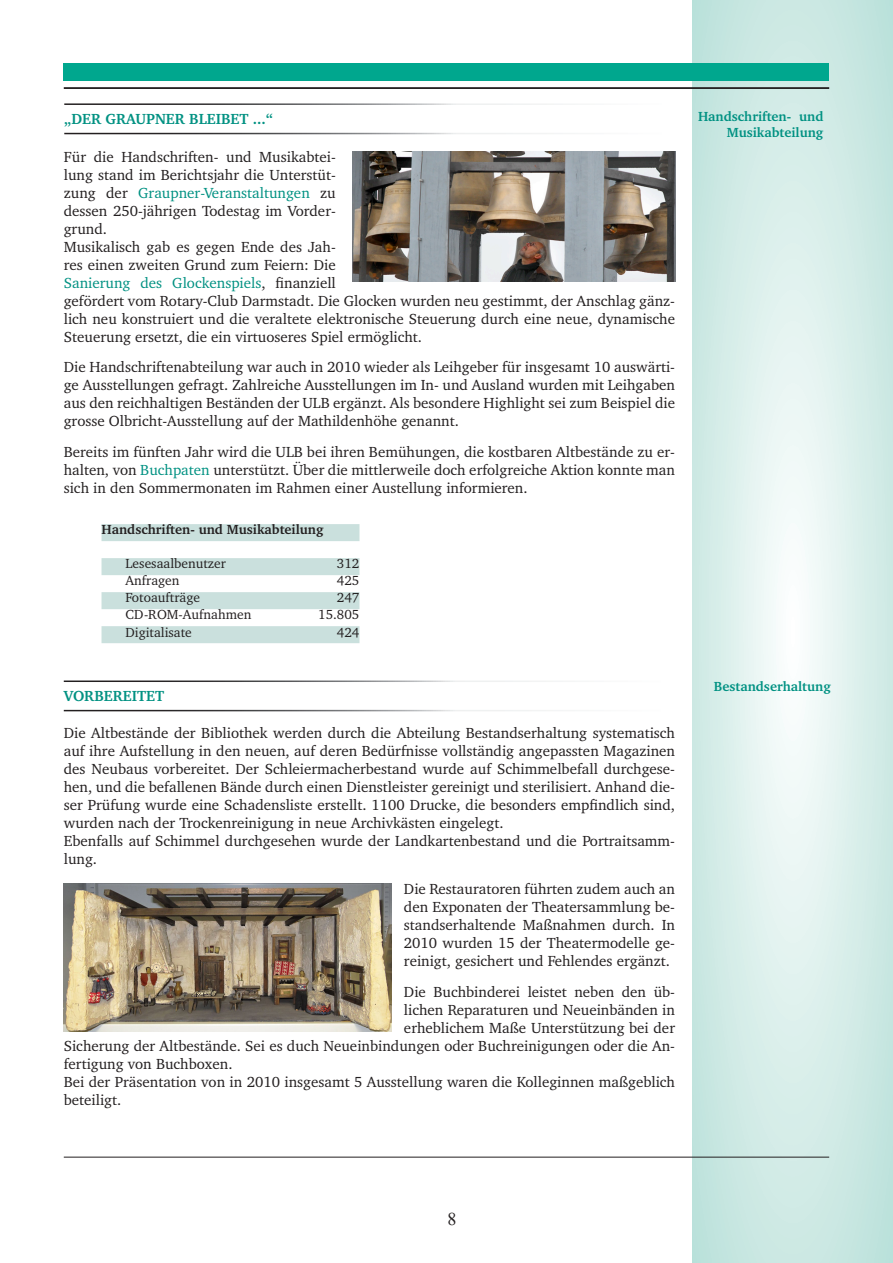
<style>
.page{position:relative;width:893px;height:1263px;background:#fff}
.page>*{position:absolute;margin:0;border:0;box-sizing:border-box;transform-origin:0 0}
.t1{font:18px "Times New Roman";color:#231f20}
.t2{font:15px/18px "Charter";color:#231f20;text-align:justify}
.t3{font:700 15px "Charter";color:#009182}
.t4{font:13.5px "Charter";color:#231f20}
.t5{font:700 13.5px/16.2px "Charter";color:#009182;text-align:right}
.t6{font:700 13.5px "Charter";color:#231f20}
.s1{color:#009182}
</style>
<div class="page">
<svg style="left:692px;top:0;width:201px;height:1263px;background:#d7ede9"></svg>
<div style="left:64px;top:64px;width:765px;height:17px;background:#00a78e"></div>
<hr style="left:64px;top:87px;width:765px;height:2px;background:#231f20">
<hr style="left:64px;top:1157px;width:765px;height:1px;background:#231f20">
<img style="left:353px;top:151px;width:322px;height:131px">
<svg style="left:102px;top:524px;width:257px;height:119px"></svg>
<img style="left:64px;top:883px;width:327px;height:148px">
<p class="t3" style="left:64px;top:110px;width:210px">„DER GRAUPNER BLEIBET ...“</p>
<p class="t2" style="left:64px;top:147px;width:274px">Für die Handschriften- und Musikabtei&shy;lung stand im Berichtsjahr die Unterstüt&shy;zung der <span class="s1">Graupner-Veranstaltungen</span> zu dessen 250-jährigen Todestag im Vorder&shy;grund.</p>
<p class="t2" style="left:64px;top:237px;width:613px;text-align:left">Musikalisch gab es gegen Ende des Jah-<br>res einen zweiten Grund zum Feiern: Die<br><span class="s1">Sanierung des Glockenspiels</span>, finanziell<br>gefördert vom Rotary-Club Darmstadt. Die Glocken wurden neu gestimmt, der Anschlag gänz&shy;lich neu konstruiert und die veraltete elektronische Steuerung durch eine neue, dynamische Steuerung ersetzt, die ein virtuoseres Spiel ermöglicht.</p>
<p class="t2" style="left:64px;top:358px;width:613px">Die Handschriftenabteilung war auch in 2010 wieder als Leihgeber für insgesamt 10 auswärti&shy;ge Ausstellungen gefragt. Zahlreiche Ausstellungen im In- und Ausland wurden mit Leihgaben aus den reichhaltigen Beständen der ULB ergänzt. Als besondere Highlight sei zum Beispiel die grosse Olbricht-Ausstellung auf der Mathildenhöhe genannt.</p>
<p class="t2" style="left:64px;top:442px;width:613px">Bereits im fünften Jahr wird die ULB bei ihren Bemühungen, die kostbaren Altbestände zu er&shy;halten, von <span class="s1">Buchpaten</span> unterstützt. Über die mittlerweile doch erfolgreiche Aktion konnte man sich in den Sommermonaten im Rahmen einer Austellung informieren.</p>
<p class="t6" style="left:102px;top:521px;width:223px">Handschriften- und Musikabteilung</p>
<p class="t4" style="left:126px;top:555px;width:102px">Lesesaalbenutzer</p>
<p class="t4" style="left:337px;top:555px;width:24px">312</p>
<p class="t4" style="left:126px;top:572px;width:55px">Anfragen</p>
<p class="t4" style="left:337px;top:572px;width:24px">425</p>
<p class="t4" style="left:126px;top:589px;width:76px">Fotoaufträge</p>
<p class="t4" style="left:337px;top:589px;width:24px">247</p>
<p class="t4" style="left:126px;top:606px;width:127px">CD-ROM-Aufnahmen</p>
<p class="t4" style="left:318px;top:606px;width:43px">15.805</p>
<p class="t4" style="left:126px;top:623px;width:68px">Digitalisate</p>
<p class="t4" style="left:337px;top:623px;width:24px">424</p>
<p class="t3" style="left:64px;top:687px;width:102px">VORBEREITET</p>
<p class="t2" style="left:64px;top:723px;width:613px">Die Altbestände der Bibliothek werden durch die Abteilung Bestandserhaltung systematisch auf ihre Aufstellung in den neuen, auf deren Bedürfnisse vollständig angepassten Magazinen des Neubaus vorbereitet. Der Schleiermacherbestand wurde auf Schimmelbefall durchgese&shy;hen, und die befallenen Bände durch einen Dienstleister gereinigt und sterilisiert. Anhand die&shy;ser Prüfung wurde eine Schadensliste erstellt. 1100 Drucke, die besonders empfindlich sind, wurden nach der Trockenreinigung in neue Archivkästen eingelegt.</p>
<p class="t2" style="left:64px;top:831px;width:613px">Ebenfalls auf Schimmel durchgesehen wurde der Landkartenbestand und die Portraitsamm&shy;lung.</p>
<p class="t2" style="left:404px;top:880px;width:273px">Die Restauratoren führten zudem auch an den Exponaten der Theatersammlung be&shy;standserhaltende Maßnahmen durch. In 2010 wurden 15 der Theatermodelle ge&shy;reinigt, gesichert und Fehlendes ergänzt.</p>
<p class="t2" style="left:404px;top:982px;width:273px">Die Buchbinderei leistet neben den üb-</p>
<p class="t2" style="left:404px;top:1000px;width:273px">lichen Reparaturen und Neueinbänden in</p>
<p class="t2" style="left:404px;top:1018px;width:273px">erheblichem Maße Unterstützung bei der</p>
<p class="t2" style="left:64px;top:1036px;width:613px">Sicherung der Altbestände. Sei es duch Neueinbindungen oder Buchreinigungen oder die An-</p>
<p class="t2" style="left:64px;top:1054px;width:170px">fertigung von Buchboxen.</p>
<p class="t2" style="left:64px;top:1072px;width:613px">Bei der Präsentation von in 2010 insgesamt 5 Ausstellung waren die Kolleginnen maßgeblich beteiligt.</p>
<p class="t5" style="left:698px;top:108px;width:127px">Handschriften- und<br>Musikabteilung</p>
<p class="t5" style="left:714px;top:678px;width:118px">Bestandserhaltung</p>
<p class="t1" style="left:448px;top:1206px;width:10px">8</p>
</div>
